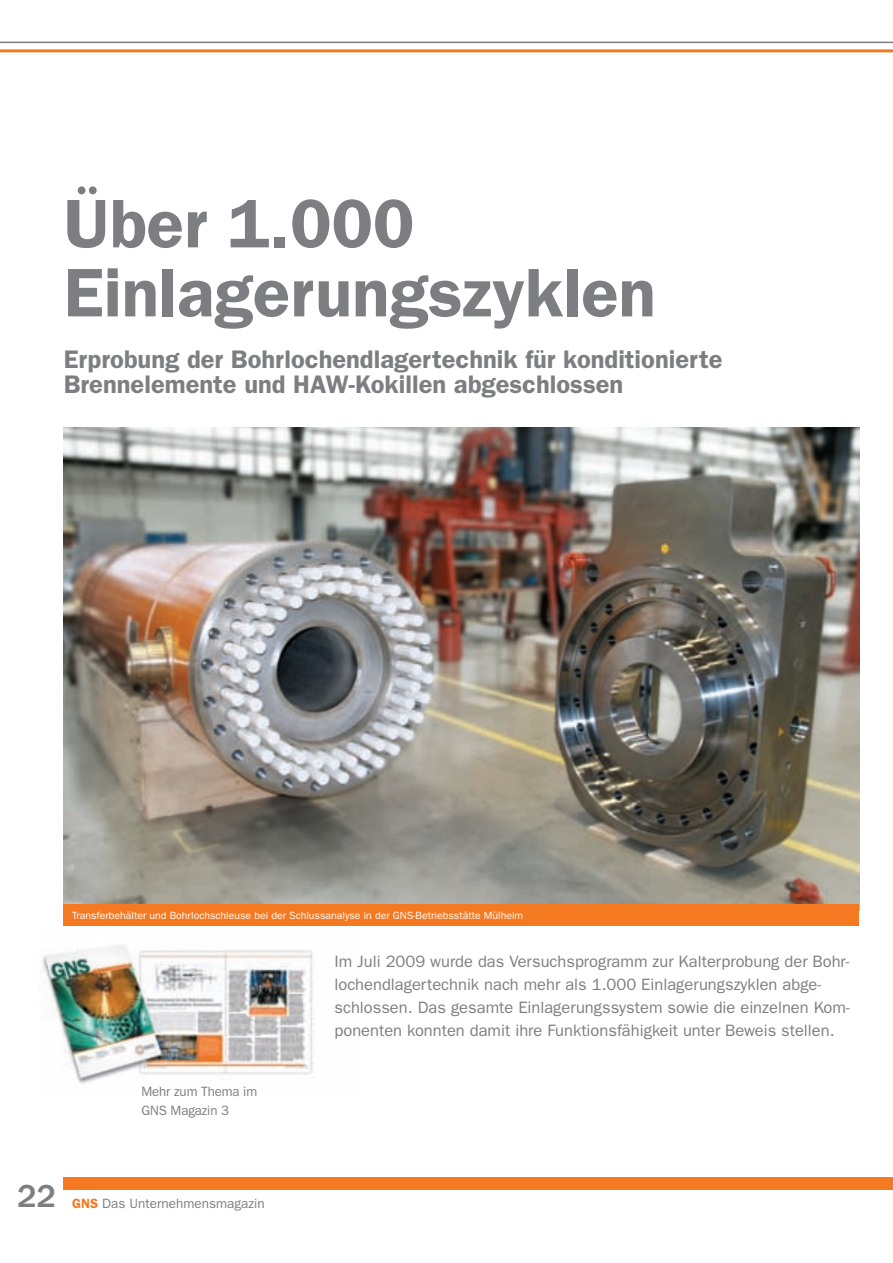
<style>
.page{position:relative;width:893px;height:1263px;background:#fff}
.page>*{position:absolute;margin:0;border:0;box-sizing:border-box;transform-origin:0 0}
.t1{font:600 69px/69px "Franklin Gothic";color:#7c7e81}
.t2{font:500 33px "Franklin Gothic";color:#7c7e81}
.t3{font:600 25.5px/25.5px "Franklin Gothic";color:#7c7e81}
.t4{font:16.5px/23.1px "Franklin Gothic";color:#7c7e81}
.t5{font:13.5px/18.9px "Franklin Gothic";color:#7c7e81}
.t6{font:10.5px "Franklin Gothic";color:#fff}
.s1{font-weight:600;color:#f47921}
</style>
<div class="page">
<div style="left:64px;top:1177px;width:829px;height:13px;background:#f47921"></div>
<hr style="left:0;top:42px;width:893px;height:1px;background:#7c7e81">
<hr style="left:0;top:49px;width:893px;height:3px;background:#f47921">
<img style="left:41px;top:945px;width:274px;height:139px">
<img style="left:64px;top:427px;width:795px;height:477px">
<div style="left:64px;top:904px;width:795px;height:22px;background:#f47921"></div>
<h1 class="t1" style="left:64px;top:189px;width:594px">Über 1.000<br>Einlagerungszyklen</h1>
<h3 class="t3" style="left:64px;top:346px;width:660px">Erprobung der Bohrlochendlagertechnik für konditionierte<br>Brennelemente und HAW-Kokillen abgeschlossen</h3>
<p class="t6" style="left:72px;top:909px;width:452px">Transferbehälter und Bohrlochschleuse bei der Schlussanalyse in der GNS-Betriebsstätte Mülheim</p>
<p class="t5" style="left:142px;top:1082px;width:117px">Mehr zum Thema im<br>GNS Magazin 3</p>
<p class="t4" style="left:334px;top:950px;width:517px">Im Juli 2009 wurde das Versuchsprogramm zur Kalterprobung der Bohr&shy;lochendlagertechnik nach mehr als 1.000 Einlagerungszyklen abge&shy;schlossen. Das gesamte Einlagerungssystem sowie die einzelnen Kom&shy;ponenten konnten damit ihre Funktionsfähigkeit unter Beweis stellen.</p>
<h2 class="t2" style="left:17px;top:1178px;width:40px">22</h2>
<p class="t5" style="left:72px;top:1194px;width:194px"><span class="s1">GNS</span> Das Unternehmensmagazin</p>
</div>
